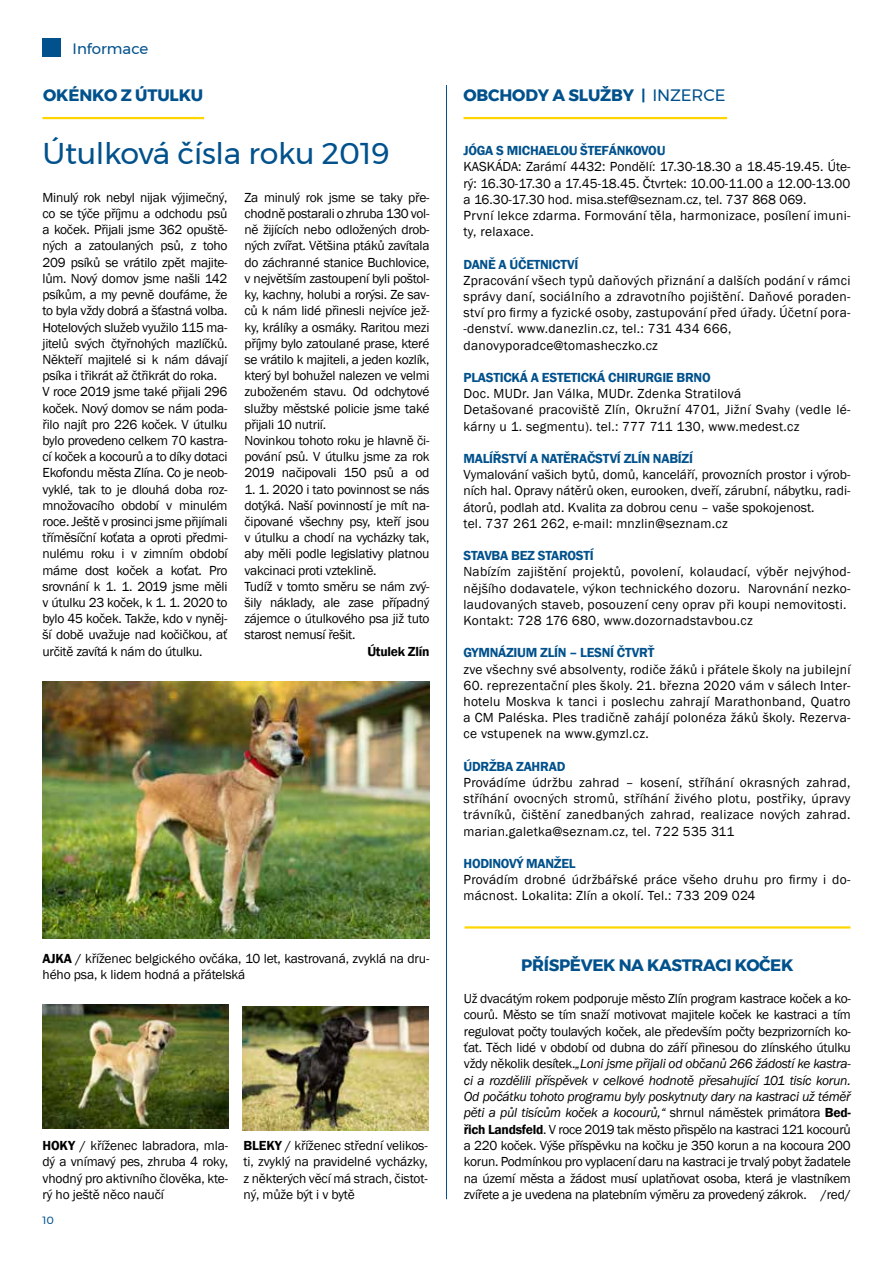
<style>
.page{position:relative;width:893px;height:1263px;background:#fff}
.page>*{position:absolute;margin:0;border:0;box-sizing:border-box;transform-origin:0 0}
.t1{font:30px "Montserrat";letter-spacing:-.01em;color:#00518c}
.t2{font:700 16.5px "Montserrat";letter-spacing:-.02em;color:#00518c}
.t3{font:15px "Montserrat";color:#00518c}
.t4{font:13.5px/16.2px "Franklin Gothic";letter-spacing:-.02em;color:#000;text-align:justify}
.t5{font:13.5px/16.2px "Franklin Gothic";letter-spacing:.02em;color:#000}
.t6{font:13.5px/16.2px "Franklin Gothic";color:#000}
.t7{font:13.5px "MMZ text Book Bold";letter-spacing:-.02em;color:#00518c}
.t8{font:13.5px "MMZ text Book Bold";letter-spacing:-.02em;color:#000}
.t9{font:10.5px "Montserrat";color:#00518c}
.s1{font-family:"Nexa";font-weight:800}
.s2{font-weight:400}
.s3{font-family:"MMZ text Book Bold"}
.s4{font-style:italic}
</style>
<div class="page">
<svg style="left:43px;top:38px;width:18px;height:19px"></svg>
<hr style="left:446px;top:85px;width:1px;height:1114px;background:#00518c">
<hr style="left:43px;top:117px;width:161px;height:2px;background:#ffd500">
<hr style="left:463px;top:117px;width:264px;height:2px;background:#ffd500">
<img style="left:43px;top:1005px;width:186px;height:124px">
<img style="left:242px;top:1006px;width:187px;height:124px">
<img style="left:43px;top:681px;width:386px;height:258px">
<hr style="left:465px;top:926px;width:385px;height:2px;background:#ffd500">
<p class="t3" style="left:73px;top:37px;width:77px">Informace</p>
<p class="t2" style="left:43px;top:82px;width:162px">OKÉNKO Z ÚTULKU</p>
<p class="t2" style="left:463px;top:82px;width:263px">OBCHODY A SLUŽBY <span class="s1">|</span> <span class="s2">INZERCE</span></p>
<h1 class="t1" style="left:43px;top:130px;width:349px">Útulková čísla roku 2019</h1>
<p class="t7" style="left:463px;top:142px;width:203px">JÓGA S MICHAELOU ŠTEFÁNKOVOU</p>
<p class="t6" style="left:463px;top:159px;width:388px">KASKÁDA: Zarámí 4432: Pondělí: 17.30-18.30 a 18.45-19.45. Úte&shy;rý: 16.30-17.30 a 17.45-18.45. Čtvrtek: 10.00-11.00 a 12.00-13.00 a 16.30-17.30 hod. misa.stef@seznam.cz, tel. 737 868 069.<br>První lekce zdarma. Formování těla, harmonizace, posílení imuni&shy;ty, relaxace.</p>
<p class="t7" style="left:463px;top:256px;width:116px">DANĚ A ÚČETNICTVÍ</p>
<p class="t5" style="left:463px;top:272px;width:388px">Zpracování všech typů daňových přiznání a dalších podání v rámci správy daní, sociálního a zdravotního pojištění. Daňové poraden&shy;ství pro firmy a fyzické osoby, zastupování před úřady. Účetní pora--denství. www.danezlin.cz, tel.: 731 434 666, danovyporadce@tomasheczko.cz</p>
<p class="t7" style="left:463px;top:369px;width:249px">PLASTICKÁ A ESTETICKÁ CHIRURGIE BRNO</p>
<p class="t5" style="left:463px;top:386px;width:388px">Doc. MUDr. Jan Válka, MUDr. Zdenka Stratilová<br>Detašované pracoviště Zlín, Okružní 4701, Jižní Svahy (vedle lé&shy;kárny u 1. segmentu). tel.: 777 711 130, www.medest.cz</p>
<p class="t7" style="left:463px;top:450px;width:231px">MALÍŘSTVÍ A NATĚRAČSTVÍ ZLÍN NABÍZÍ</p>
<p class="t6" style="left:463px;top:467px;width:388px">Vymalování vašich bytů, domů, kanceláří, provozních prostor i výrob&shy;ních hal. Opravy nátěrů oken, eurooken, dveří, zárubní, nábytku, radi&shy;átorů, podlah atd. Kvalita za dobrou cenu – vaše spokojenost.<br>tel. 737 261 262, e-mail: mnzlin@seznam.cz</p>
<p class="t7" style="left:463px;top:547px;width:132px">STAVBA BEZ STAROSTÍ</p>
<p class="t5" style="left:463px;top:564px;width:388px">Nabízím zajištění projektů, povolení, kolaudací, výběr nejvýhod&shy;nějšího dodavatele, výkon technického dozoru. Narovnání nezko&shy;laudovaných staveb, posouzení ceny oprav při koupi nemovitosti.<br>Kontakt: 728 176 680, www.dozornadstavbou.cz</p>
<p class="t7" style="left:463px;top:644px;width:192px">GYMNÁZIUM ZLÍN – LESNÍ ČTVRŤ</p>
<p class="t5" style="left:463px;top:661px;width:388px">zve všechny své absolventy, rodiče žáků i přátele školy na jubilejní</p>
<p class="t4" style="left:463px;top:677px;width:388px">60. reprezentační ples školy. 21. března 2020 vám v sálech Inter&shy;hotelu Moskva k tanci i poslechu zahrají Marathonband, Quatro a CM Paléska. Ples tradičně zahájí polonéza žáků školy. Rezerva&shy;ce vstupenek na www.gymzl.cz.</p>
<p class="t7" style="left:463px;top:758px;width:103px">ÚDRŽBA ZAHRAD</p>
<p class="t4" style="left:463px;top:775px;width:388px">Provádíme údržbu zahrad – kosení, stříhání okrasných zahrad, stříhání ovocných stromů, stříhání živého plotu, postřiky, úpravy trávníků, čištění zanedbaných zahrad, realizace nových zahrad. marian.galetka@seznam.cz, tel. 722 535 311</p>
<p class="t7" style="left:463px;top:855px;width:114px">HODINOVÝ MANŽEL</p>
<p class="t5" style="left:463px;top:872px;width:388px">Provádím drobné údržbářské práce všeho druhu pro firmy i do&shy;mácnost. Lokalita: Zlín a okolí. Tel.: 733 209 024</p>
<p class="t4" style="left:43px;top:190px;width:187px;text-align:left">Minulý rok nebyl nijak výjimečný, co se týče příjmu a odchodu psů a koček. Přijali jsme 362 opuště&shy;ných a zatoulaných psů, z toho<br>209 psíků se vrátilo zpět majite&shy;lům. Nový domov jsme našli 142 psíkům, a my pevně doufáme, že to byla vždy dobrá a šťastná volba.<br>Hotelových služeb využilo 115 ma&shy;jitelů svých čtyřnohých mazlíčků.<br>Někteří majitelé si k nám dávají psíka i třikrát až čtřikrát do roka.<br>V roce 2019 jsme také přijali 296 koček. Nový domov se nám poda&shy;řilo najít pro 226 koček. V útulku bylo provedeno celkem 70 kastra&shy;cí koček a kocourů a to díky dotaci<br>Ekofondu města Zlína. Co je neob&shy;vyklé, tak to je dlouhá doba roz&shy;množovacího období v minulém roce. Ještě v prosinci jsme přijímali tříměsíční koťata a oproti předmi&shy;nulému roku i v zimním období máme dost koček a koťat. Pro srovnání k 1. 1. 2019 jsme měli v útulku 23 koček, k 1. 1. 2020 to bylo 45 koček. Takže, kdo v nyněj&shy;ší době uvažuje nad kočičkou, ať určitě zavítá k nám do útulku.</p>
<p class="t4" style="left:245px;top:190px;width:186px;text-align:left">Za minulý rok jsme se taky pře&shy;chodně postarali o zhruba 130 vol&shy;ně žijících nebo odložených drob&shy;ných zvířat. Většina ptáků zavítala do záchranné stanice Buchlovice, v největším zastoupení byli poštol&shy;ky, kachny, holubi a rorýsi. Ze sav&shy;ců k nám lidé přinesli nejvíce jež&shy;ky, králíky a osmáky. Raritou mezi příjmy bylo zatoulané prase, které se vrátilo k majiteli, a jeden kozlík, který byl bohužel nalezen ve velmi zuboženém stavu. Od odchytové služby městské policie jsme také přijali 10 nutrií.<br>Novinkou tohoto roku je hlavně či&shy;pování psů. V útulku jsme za rok<br>2019 načipovali 150 psů a od</p>
<p class="t4" style="left:245px;top:481px;width:186px;text-align:left">1. 1. 2020 i tato povinnost se nás dotýká. Naší povinností je mít na&shy;čipované všechny psy, kteří jsou v útulku a chodí na vycházky tak, aby měli podle legislativy platnou vakcinaci proti vzteklině.<br>Tudíž v tomto směru se nám zvý&shy;šily náklady, ale zase případný zájemce o útulkového psa již tuto starost nemusí řešit.</p>
<p class="t8" style="left:367px;top:643px;width:63px">Útulek Zlín</p>
<p class="t4" style="left:43px;top:951px;width:388px"><span class="s3">AJKA</span> / kříženec belgického ovčáka, 10 let, kastrovaná, zvyklá na dru&shy;hého psa, k lidem hodná a přátelská</p>
<p class="t4" style="left:43px;top:1138px;width:187px"><span class="s3">HOKY</span> / kříženec labradora, mla&shy;dý a vnímavý pes, zhruba 4 roky, vhodný pro aktivního člověka, kte&shy;rý ho ještě něco naučí</p>
<p class="t9" style="left:43px;top:1212px;width:13px">10</p>
<p class="t4" style="left:243px;top:1138px;width:186px"><span class="s3">BLEKY</span> / kříženec střední velikos&shy;ti, zvyklý na pravidelné vycházky, z některých věcí má strach, čistot&shy;ný, může být i v bytě</p>
<p class="t2" style="left:521px;top:951px;width:274px">PŘÍSPĚVEK NA KASTRACI KOČEK</p>
<p class="t4" style="left:464px;top:990px;width:388px">Už dvacátým rokem podporuje město Zlín program kastrace koček a ko&shy;courů. Město se tím snaží motivovat majitele koček ke kastraci a tím regulovat počty toulavých koček, ale především počty bezprizorních ko&shy;ťat. Těch lidé v období od dubna do září přinesou do zlínského útulku vždy několik desítek.<span class="s4">„Loni jsme přijali od občanů 266 žádostí ke kastra&shy;ci a rozdělili příspěvek v celkové hodnotě přesahující 101 tisíc korun.<br>Od počátku tohoto programu byly poskytnuty dary na kastraci už téměř pěti a půl tisícům koček a kocourů,“</span> shrnul náměstek primátora <span class="s3">Bed&shy;řich Landsfeld</span>. V roce 2019 tak město přispělo na kastraci 121 kocourů a 220 koček. Výše příspěvku na kočku je 350 korun a na kocoura 200 korun. Podmínkou pro vyplacení daru na kastraci je trvalý pobyt žadatele na území města a žádost musí uplatňovat osoba, která je vlastníkem zvířete a je uvedena na platebním výměru za provedený zákrok. /red/</p>
</div>
